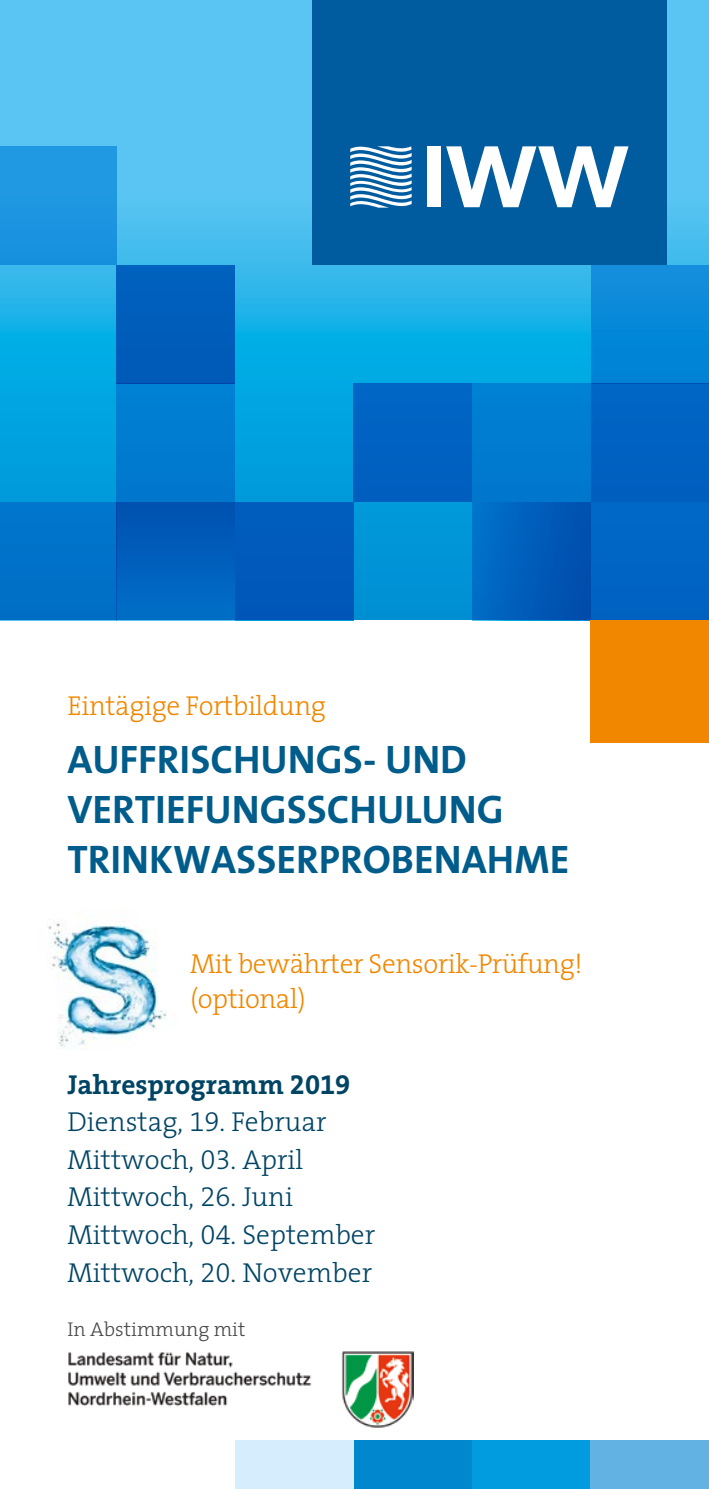
<style>
.page{position:relative;width:709px;height:1489px;background:#fff}
.page>*{position:absolute;margin:0;border:0;box-sizing:border-box;transform-origin:0 0}
.t1{font:40px "The Sans 7 Bold Plain";color:#005c8a}
.Fliesstext{font:300 27.5px "The Serif 3";color:#004464}
.Fliesstext-2{font:300 27.5px/35px "The Serif 3";letter-spacing:-.015em;color:#f18700}
.Fliesstext-3{font:700 27.5px "The Serif 7";color:#004464}
.Fliesstext-4{font:300 20px "The Serif 3";color:#494948}
.s1{font-family:"The Serif 7 Bold Expert";font-weight:400}
.s2{font-family:"The Serif 3 Light Expert";font-weight:400}
</style>
<div class="page">
<svg style="left:0;top:0;width:709px;height:620px;background:#2eb4e9"></svg>
<div style="left:0;top:502px;width:116px;height:118px;background:#0072c9"></div>
<div style="left:0;top:146px;width:116px;height:119px;background:#1e96e0"></div>
<div style="left:116px;top:265px;width:119px;height:118px;background:#005dba"></div>
<div style="left:591px;top:265px;width:118px;height:118px;background:linear-gradient(to right,#0888d8,#0888d8)"></div>
<div style="left:353px;top:383px;width:119px;height:119px;background:#0062c3"></div>
<div style="left:472px;top:383px;width:119px;height:119px;background:#007cd1"></div>
<div style="left:591px;top:383px;width:118px;height:119px;background:#0062c3"></div>
<div style="left:116px;top:502px;width:119px;height:118px;background:linear-gradient(to right,#005fbc,#005fbc)"></div>
<div style="left:235px;top:502px;width:118px;height:118px;background:#005abc"></div>
<div style="left:472px;top:502px;width:119px;height:118px;background:linear-gradient(to right,#006fc8,#004bac)"></div>
<div style="left:116px;top:383px;width:119px;height:119px;background:#007cd1"></div>
<div style="left:591px;top:502px;width:118px;height:118px;background:#0065c5"></div>
<div style="left:312px;top:0;width:354px;height:265px;background:#005c9f"></div>
<div style="left:591px;top:620px;width:118px;height:123px;background:#f18700"></div>
<svg style="left:350px;top:146px;width:61px;height:62px"></svg>
<div style="left:426px;top:146px;width:14px;height:61px;background:#fff"></div>
<svg style="left:446px;top:146px;width:182px;height:61px"></svg>
<img style="left:48px;top:922px;width:119px;height:126px">
<img style="left:68px;top:1351px;width:345px;height:76px">
<div style="left:353px;top:1440px;width:119px;height:48px;background:#0087ce"></div>
<div style="left:472px;top:1440px;width:119px;height:48px;background:#009cdf"></div>
<div style="left:591px;top:1440px;width:118px;height:48px;background:#62b2e3"></div>
<div style="left:235px;top:1440px;width:118px;height:48px;background:#d5edfc"></div>
<p class="Fliesstext-2" style="left:67px;top:687px;width:260px">Eintägige Fortbildung</p>
<p class="t1" style="left:67px;top:726px;width:401px">AUFFRISCHUNGS- UND</p>
<p class="t1" style="left:67px;top:776px;width:438px">VERTIEFUNGSSCHULUNG</p>
<p class="t1" style="left:67px;top:826px;width:503px">TRINKWASSERPROBENAHME</p>
<p class="Fliesstext-2" style="left:190px;top:945px;width:394px">Mit bewährter Sensorik-Prüfung! (optional)</p>
<p class="Fliesstext-3" style="left:67px;top:1061px;width:284px">Jahresprogramm <span class="s1">2019</span></p>
<p class="Fliesstext" style="left:67px;top:1099px;width:260px">Dienstag, <span class="s2">19</span>. Februar</p>
<p class="Fliesstext" style="left:67px;top:1136px;width:237px">Mittwoch, <span class="s2">03</span>. April</p>
<p class="Fliesstext" style="left:67px;top:1174px;width:227px">Mittwoch, <span class="s2">26</span>. Juni</p>
<p class="Fliesstext" style="left:67px;top:1211px;width:309px">Mittwoch, <span class="s2">04</span>. September</p>
<p class="Fliesstext" style="left:67px;top:1249px;width:306px">Mittwoch, <span class="s2">20</span>. November</p>
<p class="Fliesstext-4" style="left:67px;top:1312px;width:179px">In Abstimmung mit</p>
</div>
